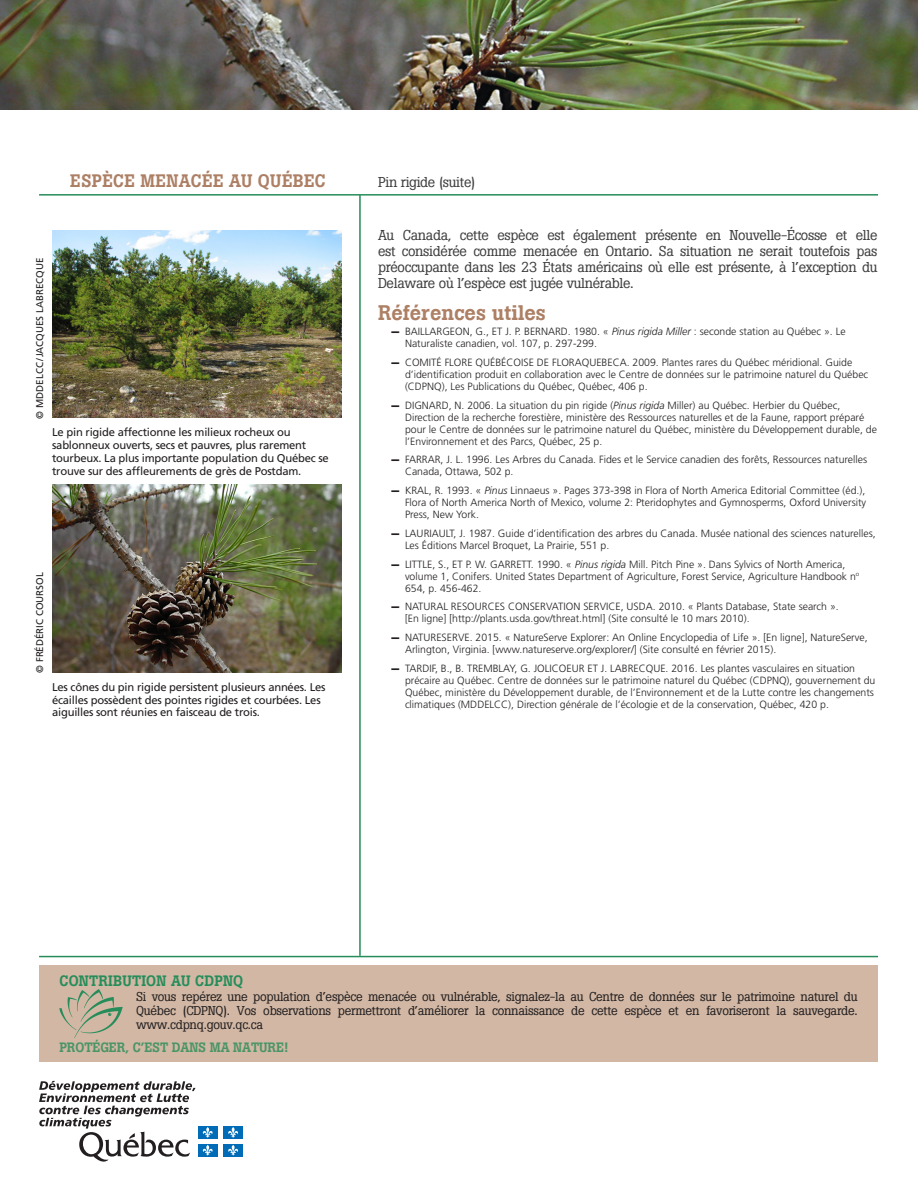
<style>
.page{position:relative;width:918px;height:1188px;background:#fff}
.page>*{position:absolute;margin:0;border:0;box-sizing:border-box;transform-origin:0 0}
.t1{font:500 21px "Boton";color:#ad7f64}
.t2{font:500 18px "Boton";letter-spacing:.015em;color:#ad7f64}
.t3{font:500 15px "Boton";letter-spacing:.015em;color:#268d5a}
.t4{font:14.25px/15.8px "Boton";letter-spacing:-.02em;color:#3e3e3f;text-align:justify}
.t5{font:500 13.5px "Boton";letter-spacing:-.005em;color:#4a9567}
.P_retrait{font:12.75px/14.2px "Boton";letter-spacing:-.02em;color:#231f20;text-align:justify}
.Légende{font:11.25px/12.8px "Frutiger";letter-spacing:-.02em;color:#231f20}
.t6{font:300 10.5px/12px "Frutiger";color:#231f20}
.Crédits_photo{font:9.75px "Frutiger";color:#231f20}
.s1{font-family:"Helvetica Neue";font-weight:900}
.s2{font-style:italic}
</style>
<div class="page">
<hr style="left:359px;top:195px;width:2px;height:761px;background:#268d5a">
<hr style="left:39px;top:194px;width:839px;height:2px;background:#268d5a">
<hr style="left:39px;top:956px;width:839px;height:1px;background:#268d5a">
<svg style="left:39px;top:1081px;width:157px;height:81px"></svg>
<div style="left:198px;top:1126px;width:20px;height:12px;background:#006bb6"></div>
<svg style="left:202px;top:1127px;width:11px;height:11px"></svg>
<div style="left:223px;top:1126px;width:20px;height:12px;background:#006bb6"></div>
<svg style="left:228px;top:1127px;width:10px;height:11px"></svg>
<div style="left:198px;top:1144px;width:20px;height:12px;background:#006bb6"></div>
<svg style="left:202px;top:1145px;width:11px;height:11px"></svg>
<div style="left:223px;top:1144px;width:20px;height:12px;background:#006bb6"></div>
<svg style="left:228px;top:1145px;width:10px;height:11px"></svg>
<div style="left:39px;top:966px;width:839px;height:96px;background:#d1b7a4"></div>
<svg style="left:59px;top:989px;width:64px;height:49px"></svg>
<img style="left:53px;top:230px;width:288px;height:188px">
<img style="left:53px;top:485px;width:288px;height:187px">
<img style="left:0;top:0;width:918px;height:109px">
<h2 class="t2" style="left:70px;top:170px;width:257px">ESPÈCE MENACÉE AU QUÉBEC</h2>
<p class="Crédits_photo" style="left:34px;top:418px;width:162px;rotate:-90deg">© MDDELCC/JACQUES LABRECQUE</p>
<p class="Légende" style="left:52px;top:426px;width:278px">Le pin rigide affectionne les milieux rocheux ou sablonneux ouverts, secs et pauvres, plus rarement tourbeux. La plus importante population du Québec se trouve sur des affleurements de grès de Postdam.</p>
<p class="Crédits_photo" style="left:34px;top:673px;width:102px;rotate:-90deg">© FRÉDÉRIC COURSOL</p>
<p class="Légende" style="left:52px;top:680px;width:275px">Les cônes du pin rigide persistent plusieurs années. Les écailles possèdent des pointes rigides et courbées. Les aiguilles sont réunies en faisceau de trois.</p>
<p class="t4" style="left:378px;top:174px;width:99px">Pin rigide (suite)</p>
<p class="t4" style="left:378px;top:227px;width:501px">Au Canada, cette espèce est également présente en Nouvelle‑Écosse et elle est considérée comme menacée en Ontario. Sa situation ne serait toutefois pas préoccupante dans les 23 États américains où elle est présente, à l’exception du Delaware où l’espèce est jugée vulnérable.</p>
<h2 class="t1" style="left:378px;top:300px;width:170px">Références utiles</h2>
<p class="t6" style="left:405px;top:325px;width:442px;text-indent:-15px"><span class="s1">—</span> BAILLARGEON, G., ET J. P. BERNARD. 1980. « <span class="s2">Pinus rigida Miller</span> : seconde station au Québec ». Le<br>Naturaliste canadien, vol. 107, p. 297-299.</p>
<p class="t6" style="left:405px;top:356px;width:465px;text-indent:-15px"><span class="s1">—</span> COMITÉ FLORE QUÉBÉCOISE DE FLORAQUEBECA. 2009. Plantes rares du Québec méridional. Guide d’identification produit en collaboration avec le Centre de données sur le patrimoine naturel du Québec (CDPNQ), Les Publications du Québec, Québec, 406 p.</p>
<p class="t6" style="left:405px;top:399px;width:474px;text-indent:-15px"><span class="s1">—</span> DIGNARD, N. 2006. La situation du pin rigide (<span class="s2">Pinus rigida</span> Miller) au Québec. Herbier du Québec, Direction de la recherche forestière, ministère des Ressources naturelles et de la Faune, rapport préparé pour le Centre de données sur le patrimoine naturel du Québec, ministère du Développement durable, de l’Environnement et des Parcs, Québec, 25 p.</p>
<p class="t6" style="left:405px;top:454px;width:464px;text-indent:-15px"><span class="s1">—</span> FARRAR, J. L. 1996. Les Arbres du Canada. Fides et le Service canadien des forêts, Ressources naturelles<br>Canada, Ottawa, 502 p.</p>
<p class="t6" style="left:405px;top:484px;width:463px;text-align:justify;text-indent:-15px"><span class="s1">—</span> KRAL, R. 1993. « <span class="s2">Pinus</span> Linnaeus ». Pages 373-398 in Flora of North America Editorial Committee (éd.), Flora of North America North of Mexico, volume 2: Pteridophytes and Gymnosperms, Oxford University Press, New York.</p>
<p class="t6" style="left:405px;top:527px;width:472px;text-indent:-15px"><span class="s1">—</span> LAURIAULT, J. 1987. Guide d’identification des arbres du Canada. Musée national des sciences naturelles,<br>Les Éditions Marcel Broquet, La Prairie, 551 p.</p>
<p class="t6" style="left:405px;top:558px;width:456px;text-indent:-15px"><span class="s1">—</span> LITTLE, S., ET P. W. GARRETT. 1990. « <span class="s2">Pinus rigida</span> Mill. Pitch Pine ». Dans Sylvics of North America, volume 1, Conifers. United States Department of Agriculture, Forest Service, Agriculture Handbook n<sup>o<br></sup>654, p. 456-462.</p>
<p class="t6" style="left:405px;top:601px;width:435px;text-indent:-15px"><span class="s1">—</span> NATURAL RESOURCES CONSERVATION SERVICE, USDA. 2010. « Plants Database, State search ». [En ligne] [http://plants.usda.gov/threat.html] (Site consulté le 10 mars 2010).</p>
<p class="t6" style="left:405px;top:631px;width:464px;text-indent:-15px"><span class="s1">—</span> NATURESERVE. 2015. « NatureServe Explorer: An Online Encyclopedia of Life ». [En ligne], NatureServe,<br>Arlington, Virginia. [www.natureserve.org/explorer/] (Site consulté en février 2015).</p>
<p class="t6" style="left:405px;top:662px;width:472px;text-indent:-15px"><span class="s1">—</span> TARDIF, B., B. TREMBLAY, G. JOLICOEUR ET J. LABRECQUE. 2016. Les plantes vasculaires en situation précaire au Québec. Centre de données sur le patrimoine naturel du Québec (CDPNQ), gouvernement du Québec, ministère du Développement durable, de l’Environnement et de la Lutte contre les changements climatiques (MDDELCC), Direction générale de l’écologie et de la conservation, Québec, 420 p.</p>
<h3 class="t3" style="left:59px;top:972px;width:185px">CONTRIBUTION AU CDPNQ</h3>
<p class="P_retrait" style="left:136px;top:989px;width:723px">Si vous repérez une population d’espèce menacée ou vulnérable, signalez‑la au Centre de données sur le patrimoine naturel du Québec (CDPNQ). Vos observations permettront d’améliorer la connaissance de cette espèce et en favoriseront la sauvegarde. www.cdpnq.gouv.qc.ca</p>
<p class="t5" style="left:59px;top:1039px;width:230px">PROTÉGER, C’EST DANS MA NATURE!</p>
</div>
